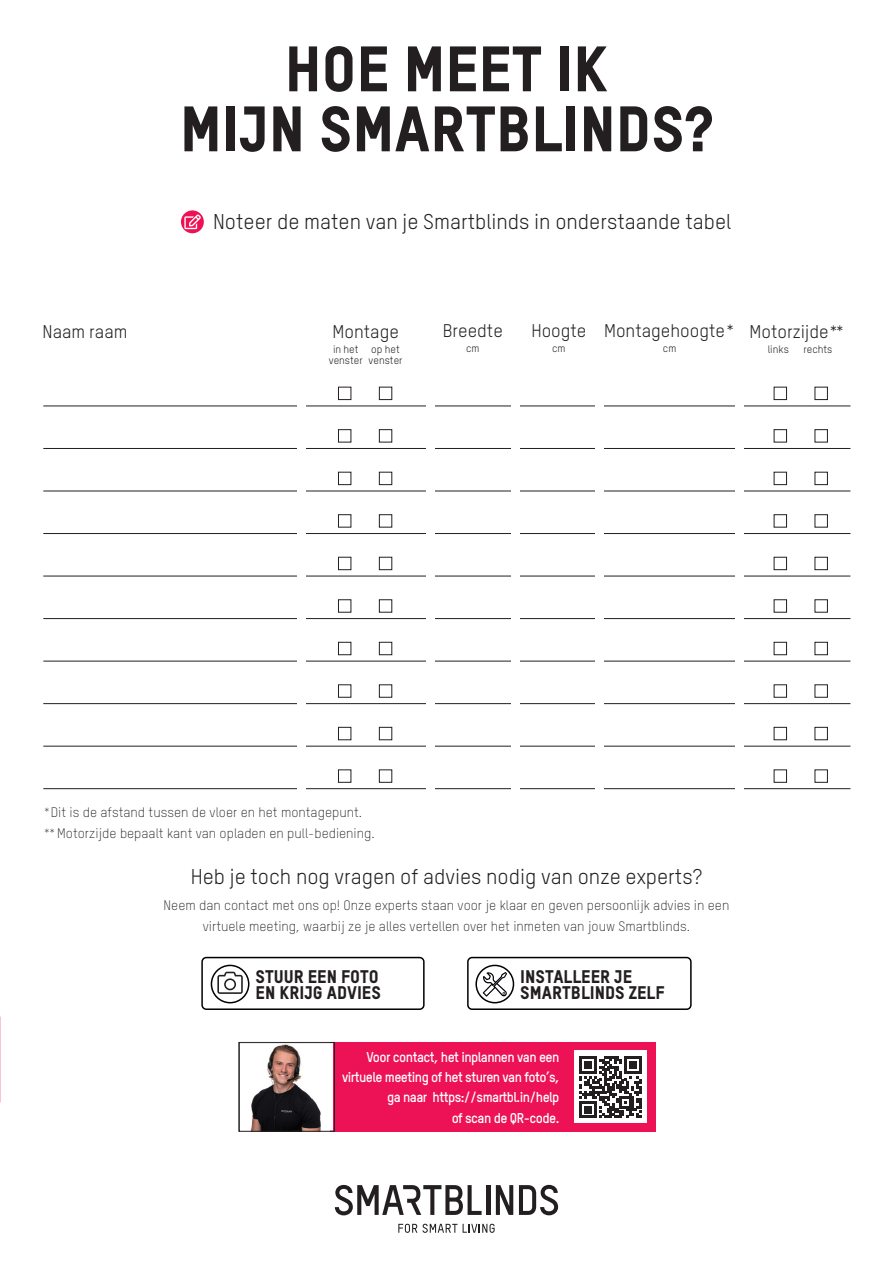
<style>
.page{position:relative;width:893px;height:1263px;background:#fff}
.page>*{position:absolute;margin:0;border:0;box-sizing:border-box;transform-origin:0 0}
.t1{font:63px/60px "TSTARPRO Headline";color:#231f20;text-align:center}
.t2{font:21px "TSTARPRO";color:#231f20}
.t3{font:18px "TSTARPRO";color:#231f20}
.t4{font:18px/16.5px "TSTARPRO Headline";color:#231f20}
.t5{font:700 13.95px/20.4px "TSTARPRO";letter-spacing:-.04em;color:#fff;text-align:right}
.t6{font:300 13.5px/21.6px "TSTARPRO";color:#231f20;text-align:center}
.t7{font:10.5px "TSTARPRO";color:#231f20}
</style>
<div class="page">
<hr style="left:43px;top:406px;width:807px;height:1px;background:#231f20">
<hr style="left:43px;top:448px;width:807px;height:1px;background:#231f20">
<hr style="left:43px;top:491px;width:807px;height:1px;background:#231f20">
<hr style="left:43px;top:533px;width:807px;height:1px;background:#231f20">
<hr style="left:43px;top:576px;width:807px;height:1px;background:#231f20">
<hr style="left:43px;top:618px;width:807px;height:1px;background:#231f20">
<hr style="left:43px;top:661px;width:807px;height:1px;background:#231f20">
<hr style="left:43px;top:703px;width:807px;height:1px;background:#231f20">
<hr style="left:43px;top:746px;width:807px;height:1px;background:#231f20">
<hr style="left:43px;top:788px;width:807px;height:1px;background:#231f20">
<hr style="left:486px;top:1185px;width:4px;height:30px;background:#231f20">
<svg style="left:496px;top:1185px;width:17px;height:30px"></svg>
<svg style="left:519px;top:1185px;width:39px;height:30px"></svg>
<svg style="left:335px;top:1185px;width:147px;height:30px"></svg>
<svg style="left:398px;top:1224px;width:59px;height:9px"></svg>
<svg style="left:463px;top:1224px;width:32px;height:9px"></svg>
<div style="left:338px;top:387px;width:13px;height:13px;border:1px solid #231f20"></div>
<div style="left:338px;top:429px;width:13px;height:13px;border:1px solid #231f20"></div>
<div style="left:338px;top:472px;width:13px;height:13px;border:1px solid #231f20"></div>
<div style="left:338px;top:514px;width:13px;height:13px;border:1px solid #231f20"></div>
<div style="left:338px;top:557px;width:13px;height:13px;border:1px solid #231f20"></div>
<div style="left:338px;top:600px;width:13px;height:12px;border:1px solid #231f20"></div>
<div style="left:338px;top:642px;width:13px;height:13px;border:1px solid #231f20"></div>
<div style="left:338px;top:685px;width:13px;height:12px;border:1px solid #231f20"></div>
<div style="left:338px;top:727px;width:13px;height:13px;border:1px solid #231f20"></div>
<div style="left:338px;top:770px;width:13px;height:12px;border:1px solid #231f20"></div>
<div style="left:379px;top:387px;width:13px;height:13px;border:1px solid #231f20"></div>
<div style="left:379px;top:429px;width:13px;height:13px;border:1px solid #231f20"></div>
<div style="left:379px;top:472px;width:13px;height:13px;border:1px solid #231f20"></div>
<div style="left:379px;top:514px;width:13px;height:13px;border:1px solid #231f20"></div>
<div style="left:379px;top:557px;width:13px;height:13px;border:1px solid #231f20"></div>
<div style="left:379px;top:600px;width:13px;height:12px;border:1px solid #231f20"></div>
<div style="left:379px;top:642px;width:13px;height:13px;border:1px solid #231f20"></div>
<div style="left:379px;top:685px;width:13px;height:12px;border:1px solid #231f20"></div>
<div style="left:379px;top:727px;width:13px;height:13px;border:1px solid #231f20"></div>
<div style="left:379px;top:770px;width:13px;height:12px;border:1px solid #231f20"></div>
<div style="left:774px;top:387px;width:13px;height:13px;border:1px solid #231f20"></div>
<div style="left:774px;top:429px;width:13px;height:13px;border:1px solid #231f20"></div>
<div style="left:774px;top:472px;width:13px;height:13px;border:1px solid #231f20"></div>
<div style="left:774px;top:514px;width:13px;height:13px;border:1px solid #231f20"></div>
<div style="left:774px;top:557px;width:13px;height:13px;border:1px solid #231f20"></div>
<div style="left:774px;top:600px;width:13px;height:12px;border:1px solid #231f20"></div>
<div style="left:774px;top:642px;width:13px;height:13px;border:1px solid #231f20"></div>
<div style="left:774px;top:685px;width:13px;height:12px;border:1px solid #231f20"></div>
<div style="left:774px;top:727px;width:13px;height:13px;border:1px solid #231f20"></div>
<div style="left:774px;top:770px;width:13px;height:12px;border:1px solid #231f20"></div>
<div style="left:815px;top:387px;width:13px;height:13px;border:1px solid #231f20"></div>
<div style="left:815px;top:429px;width:13px;height:13px;border:1px solid #231f20"></div>
<div style="left:815px;top:472px;width:13px;height:13px;border:1px solid #231f20"></div>
<div style="left:815px;top:514px;width:13px;height:13px;border:1px solid #231f20"></div>
<div style="left:815px;top:557px;width:13px;height:13px;border:1px solid #231f20"></div>
<div style="left:815px;top:642px;width:13px;height:13px;border:1px solid #231f20"></div>
<div style="left:815px;top:685px;width:13px;height:12px;border:1px solid #231f20"></div>
<div style="left:815px;top:727px;width:13px;height:13px;border:1px solid #231f20"></div>
<div style="left:815px;top:770px;width:13px;height:12px;border:1px solid #231f20"></div>
<div style="left:297px;top:395px;width:8px;height:421px;background:#fff"></div>
<div style="left:426px;top:342px;width:9px;height:474px;background:#fff"></div>
<div style="left:511px;top:342px;width:9px;height:474px;background:#fff"></div>
<div style="left:595px;top:342px;width:9px;height:474px;background:#fff"></div>
<div style="left:736px;top:342px;width:8px;height:474px;background:#fff"></div>
<svg style="left:181px;top:210px;width:23px;height:23px"></svg>
<svg style="left:184px;top:214px;width:17px;height:15px"></svg>
<div style="left:333px;top:1042px;width:323px;height:89px;background:#ed1255"></div>
<div style="left:574px;top:1051px;width:73px;height:72px;background:#fff"></div>
<svg style="left:580px;top:1056px;width:61px;height:62px"></svg>
<img style="left:251px;top:1044px;width:70px;height:85px">
<div style="left:239px;top:1042px;width:96px;height:89px;border:1px solid #231f20"></div>
<div style="left:201px;top:957px;width:224px;height:53px;border:2px solid #000;border-radius:4px"></div>
<div style="left:467px;top:957px;width:225px;height:53px;border:2px solid #000;border-radius:4px"></div>
<svg style="left:217px;top:972px;width:26px;height:22px"></svg>
<div style="left:211px;top:965px;width:38px;height:38px;border:2px solid #000;border-radius:50%"></div>
<div style="left:475px;top:965px;width:39px;height:38px;border:2px solid #000;border-radius:50%"></div>
<svg style="left:483px;top:972px;width:24px;height:25px"></svg>
<p class="t1" style="left:180px;top:37px;width:535px">HOE MEET IK<br>MIJN SMARTBLINDS?</p>
<p class="t2" style="left:213px;top:209px;width:520px">Noteer de maten van je Smartblinds in onderstaande tabel</p>
<p class="t3" style="left:43px;top:320px;width:86px">Naam raam</p>
<p class="t3" style="left:443px;top:320px;width:62px">Breedte</p>
<p class="t7" style="left:466px;top:342px;width:15px">cm</p>
<p class="t3" style="left:332px;top:320px;width:68px">Montage</p>
<p class="t7" style="left:333px;top:343px;width:27px">in het</p>
<p class="t7" style="left:329px;top:353px;width:35px">venster</p>
<p class="t7" style="left:371px;top:343px;width:30px">op het</p>
<p class="t7" style="left:369px;top:353px;width:35px">venster</p>
<p class="t3" style="left:531px;top:320px;width:57px">Hoogte</p>
<p class="t7" style="left:552px;top:342px;width:15px">cm</p>
<p class="t3" style="left:604px;top:320px;width:133px">Montagehoogte*</p>
<p class="t7" style="left:663px;top:342px;width:15px">cm</p>
<p class="t3" style="left:749px;top:320px;width:97px">Motorzijde**</p>
<p class="t7" style="left:768px;top:342px;width:23px">links</p>
<p class="t7" style="left:804px;top:342px;width:30px">rechts</p>
<p class="t6" style="left:43px;top:801px;width:320px">*Dit is de afstand tussen de vloer en het montagepunt.</p>
<p class="t6" style="left:43px;top:823px;width:333px">** Motorzijde bepaalt kant van opladen en pull-bediening.</p>
<p class="t2" style="left:191px;top:864px;width:513px">Heb je toch nog vragen of advies nodig van onze experts?</p>
<p class="t6" style="left:164px;top:894px;width:567px">Neem dan contact met ons op! Onze experts staan voor je klaar en geven persoonlijk advies in een virtuele meeting, waarbij ze je alles vertellen over het inmeten van jouw Smartblinds.</p>
<p class="t4" style="left:256px;top:968px;width:125px">STUUR EEN FOTO</p>
<p class="t4" style="left:256px;top:984px;width:127px">EN KRIJG ADVIES</p>
<p class="t4" style="left:520px;top:968px;width:146px">INSTALLEER JE<br>SMARTBLINDS ZELF</p>
<p class="t5" style="left:342px;top:1046px;width:219px">Voor contact, het inplannen van een virtuele meeting of het sturen van foto’s, ga naar https://smartbl.in/help<br>of scan de QR-code.</p>
</div>
